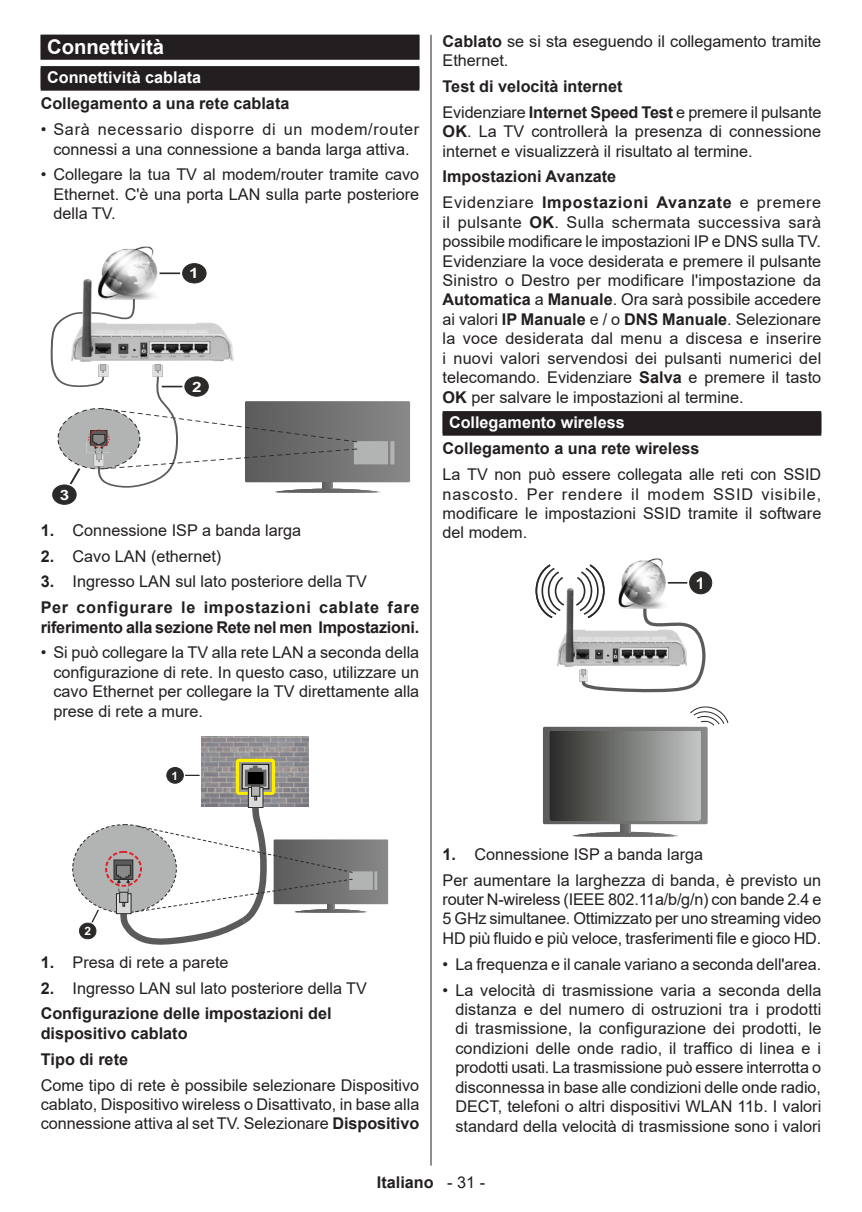
<style>
.page{position:relative;width:862px;height:1212px;background:#fff}
.page>*{position:absolute;margin:0;border:0;box-sizing:border-box;transform-origin:0 0}
.Heading_Siyah_Düzgün{font:700 20.25px "Arial";color:#fff}
.Body_text{font:16.2px/19.3px "Arial";color:#231f20;text-align:justify}
.Subhead_1{font:700 16.2px/19.3px "Arial";color:#231f20}
.Body_text_bold{font:700 16.2px/19.3px "Arial";color:#231f20}
.Heading_Siyah_Düzgün-2{font:700 16.2px "Arial";color:#fff}
.t1{font:700 15.97px "Arial";color:#fff}
.t2{font:700 14.17px "Arial";color:#fff;scale:1.2 1}
.t3{font:700 11.47px "Arial";color:#fff;scale:1.05 1}
.s1{font-weight:700}
.s2{font-weight:400}
</style>
<div class="page">
<hr style="left:430px;top:35px;width:1px;height:1130px;background:#231f20">
<div style="left:41px;top:35px;width:378px;height:25px;background:#545151"></div>
<div style="left:41px;top:35px;width:378px;height:24px;background:#231f20"></div>
<div style="left:41px;top:66px;width:378px;height:23px;background:#231f20"></div>
<div style="left:41px;top:68px;width:378px;height:23px;background:#231f20"></div>
<img style="left:83px;top:279px;width:122px;height:18px">
<img style="left:97px;top:246px;width:62px;height:51px">
<svg style="left:50px;top:297px;width:360px;height:208px"></svg>
<hr style="left:159px;top:272px;width:21px;height:2px;background:#2b2a29">
<div style="left:182px;top:264px;width:24px;height:19px;background:#2b2a29;border-radius:50%"></div>
<div style="left:182px;top:263px;width:24px;height:20px;border:1px solid #2b2a29;border-radius:50%"></div>
<svg style="left:79px;top:909px;width:20px;height:31px"></svg>
<svg style="left:185px;top:775px;width:14px;height:1px"></svg>
<div style="left:167px;top:767px;width:16px;height:16px;background:#2b2a29;border-radius:50%"></div>
<div style="left:167px;top:767px;width:16px;height:16px;border:1px solid #2b2a29;border-radius:50%"></div>
<div style="left:73px;top:825px;width:103px;height:88px;background:#b2b3b3;border-radius:50%"></div>
<img style="left:202px;top:736px;width:106px;height:60px">
<svg style="left:235px;top:759px;width:40px;height:36px"></svg>
<svg style="left:239px;top:762px;width:32px;height:29px"></svg>
<svg style="left:242px;top:764px;width:27px;height:25px"></svg>
<svg style="left:245px;top:766px;width:21px;height:20px"></svg>
<div style="left:248px;top:773px;width:15px;height:11px;background:#000"></div>
<svg style="left:250px;top:789px;width:11px;height:7px"></svg>
<div style="left:248px;top:787px;width:15px;height:21px;border:1px solid #2b2a29"></div>
<div style="left:251px;top:786px;width:9px;height:10px;background:#b2b3b3"></div>
<div style="left:251px;top:786px;width:9px;height:10px;border:1px solid #2b2a29"></div>
<svg style="left:105px;top:852px;width:11px;height:32px"></svg>
<div style="left:105px;top:851px;width:37px;height:36px;border:2px dashed #e31e24;border-radius:50%"></div>
<svg style="left:116px;top:796px;width:272px;height:149px"></svg>
<div style="left:442px;top:411px;width:378px;height:23px;background:#231f20"></div>
<div style="left:442px;top:413px;width:378px;height:23px;background:#231f20"></div>
<svg style="left:572px;top:832px;width:101px;height:5px"></svg>
<img style="left:557px;top:588px;width:17px;height:79px">
<img style="left:634px;top:558px;width:29px;height:5px">
<svg style="left:535px;top:564px;width:30px;height:56px"></svg>
<svg style="left:574px;top:563px;width:132px;height:130px"></svg>
<svg style="left:542px;top:706px;width:186px;height:118px"></svg>
<hr style="left:667px;top:582px;width:20px;height:2px;background:#2b2a29">
<div style="left:689px;top:572px;width:22px;height:22px;background:#2b2a29;border-radius:50%"></div>
<div style="left:689px;top:571px;width:22px;height:23px;border:1px solid #2b2a29;border-radius:50%"></div>
<p class="Heading_Siyah_Düzgün" style="left:47px;top:33px;width:119px">Connettività</p>
<p class="Heading_Siyah_Düzgün-2" style="left:47px;top:66px;width:155px">Connettività cablata</p>
<p class="Subhead_1" style="left:41px;top:94px;width:250px">Collegamento a una rete cablata</p>
<p class="Body_text" style="left:41px;top:120px;width:380px;text-align:center">• Sarà necessario disporre di un modem/router connessi a una connessione a banda larga attiva.</p>
<p class="Body_text" style="left:53px;top:165px;width:367px;text-indent:-13px">• Collegare la tua TV al modem/router tramite cavo Ethernet. C'è una porta LAN sulla parte posteriore della TV.</p>
<p class="t2" style="left:189px;top:264px;width:9px">1</p>
<p class="t2" style="left:60px;top:485px;width:9px">3</p>
<p class="t2" style="left:192px;top:377px;width:9px">2</p>
<p class="Body_text" style="left:41px;top:520px;width:262px"><span class="s1">1.</span> Connessione ISP a banda larga</p>
<p class="Body_text" style="left:41px;top:546px;width:182px"><span class="s1">2.</span> Cavo LAN (ethernet)</p>
<p class="Body_text" style="left:41px;top:572px;width:328px"><span class="s1">3.</span> Ingresso LAN sul lato posteriore della TV</p>
<p class="Body_text_bold" style="left:41px;top:598px;width:380px">Per configurare le impostazioni cablate fare riferimento alla sezione Rete nel men Impostazioni.</p>
<p class="Body_text" style="left:53px;top:643px;width:367px;text-indent:-13px">• Si può collegare la TV alla rete LAN a seconda della configurazione di rete. In questo caso, utilizzare un cavo Ethernet per collegare la TV direttamente alla prese di rete a mure.</p>
<p class="t3" style="left:171px;top:768px;width:8px">1</p>
<p class="Body_text" style="left:442px;top:31px;width:380px"><span class="s1">Cablato</span> se si sta eseguendo il collegamento tramite<br>Ethernet.</p>
<p class="Subhead_1" style="left:442px;top:77px;width:181px">Test di velocità internet</p>
<p class="Body_text" style="left:442px;top:102px;width:380px">Evidenziare <span class="s1">Internet Speed Test</span> e premere il pulsante <span class="s1">OK</span>. La TV controllerà la presenza di connessione internet e visualizzerà il risultato al termine.</p>
<p class="Subhead_1" style="left:442px;top:167px;width:175px">Impostazioni Avanzate</p>
<p class="Body_text" style="left:442px;top:193px;width:380px">Evidenziare <span class="s1">Impostazioni Avanzate</span> e premere il pulsante <span class="s1">OK</span>. Sulla schermata successiva sarà possibile modificare le impostazioni IP e DNS sulla TV.<br>Evidenziare la voce desiderata e premere il pulsante Sinistro o Destro per modificare l'impostazione da <span class="s1">Automatica</span> a <span class="s1">Manuale</span>. Ora sarà possibile accedere ai valori <span class="s1">IP Manuale</span> e / o <span class="s1">DNS Manuale</span>. Selezionare la voce desiderata dal menu a discesa e inserire i nuovi valori servendosi dei pulsanti numerici del telecomando. Evidenziare <span class="s1">Salva</span> e premere il tasto <span class="s1">OK</span> per salvare le impostazioni al termine.</p>
<p class="Heading_Siyah_Düzgün-2" style="left:448px;top:411px;width:177px">Collegamento wireless</p>
<p class="Subhead_1" style="left:442px;top:439px;width:258px">Collegamento a una rete wireless</p>
<p class="Body_text" style="left:442px;top:465px;width:380px">La TV non può essere collegata alle reti con SSID nascosto. Per rendere il modem SSID visibile, modificare le impostazioni SSID tramite il software del modem.</p>
<p class="t1" style="left:695px;top:572px;width:10px">1</p>
<p class="t3" style="left:84px;top:923px;width:8px">2</p>
<p class="Body_text" style="left:41px;top:952px;width:189px"><span class="s1">1.</span> Presa di rete a parete</p>
<p class="Body_text" style="left:41px;top:978px;width:328px"><span class="s1">2.</span> Ingresso LAN sul lato posteriore della TV</p>
<p class="Subhead_1" style="left:41px;top:1004px;width:292px">Configurazione delle impostazioni del dispositivo cablato</p>
<p class="Subhead_1" style="left:41px;top:1049px;width:89px">Tipo di rete</p>
<p class="Body_text" style="left:41px;top:1075px;width:380px">Come tipo di rete è possibile selezionare Dispositivo cablato, Dispositivo wireless o Disattivato, in base alla connessione attiva al set TV. Selezionare <span class="s1">Dispositivo</span></p>
<p class="Body_text" style="left:442px;top:844px;width:262px"><span class="s1">1.</span> Connessione ISP a banda larga</p>
<p class="Body_text" style="left:442px;top:870px;width:380px">Per aumentare la larghezza di banda, è previsto un router N-wireless (IEEE 802.11a/b/g/n) con bande 2.4 e 5 GHz simultanee. Ottimizzato per uno streaming video HD più fluido e più veloce, trasferimenti file e gioco HD.</p>
<p class="Body_text" style="left:442px;top:954px;width:380px">• La frequenza e il canale variano a seconda dell'area.</p>
<p class="Body_text" style="left:455px;top:980px;width:367px;text-indent:-13px">• La velocità di trasmissione varia a seconda della distanza e del numero di ostruzioni tra i prodotti di trasmissione, la configurazione dei prodotti, le condizioni delle onde radio, il traffico di linea e i prodotti usati. La trasmissione può essere interrotta o disconnessa in base alle condizioni delle onde radio, DECT, telefoni o altri dispositivi WLAN 11b. I valori standard della velocità di trasmissione sono i valori</p>
<p class="Body_text_bold" style="left:377px;top:1173px;width:110px">Italiano <span class="s2">- 31 -</span></p>
</div>
